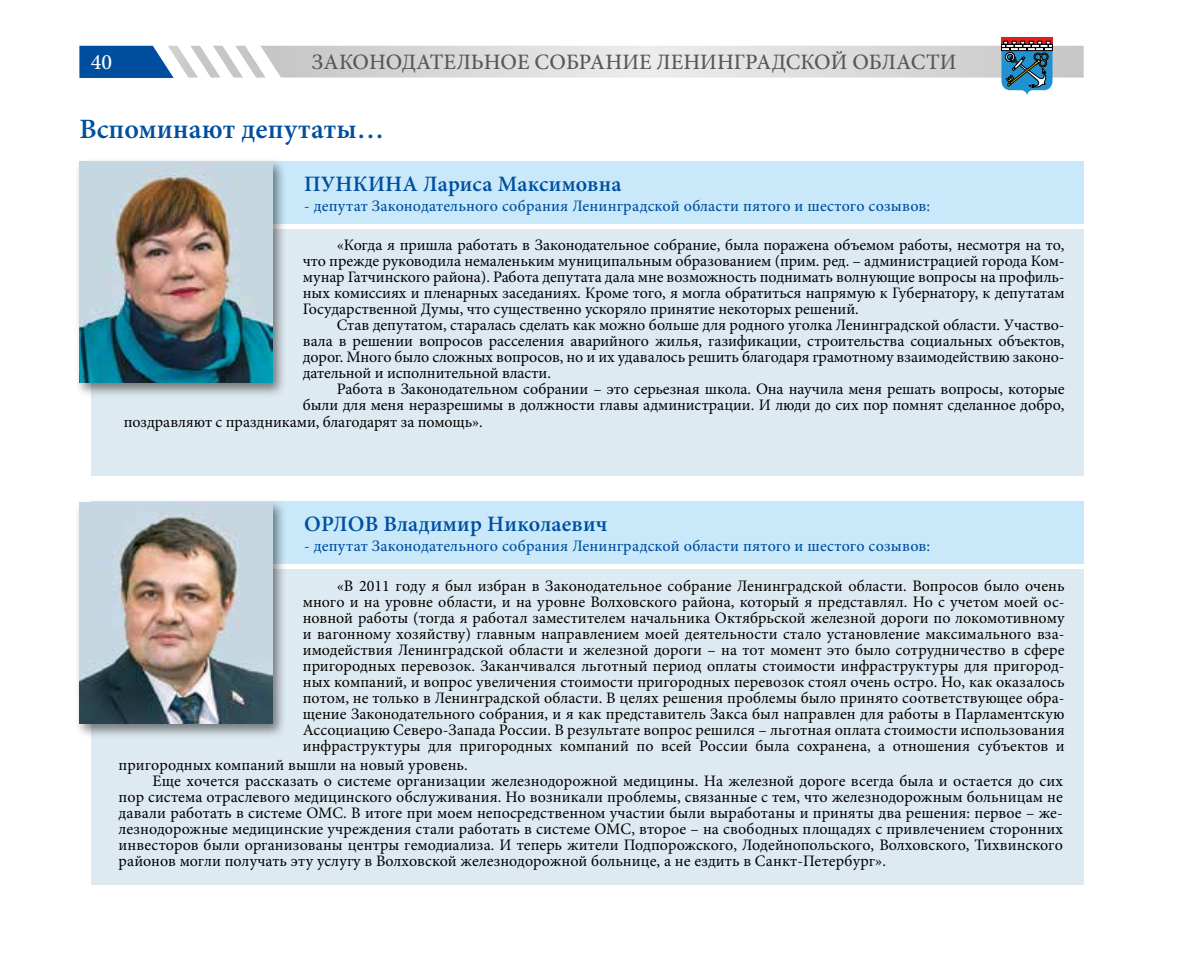
<style>
.page{position:relative;width:1191px;height:964px;background:#fff}
.page>*{position:absolute;margin:0;border:0;box-sizing:border-box;transform-origin:0 0}
.t1{font:600 28px "Minion Pro";color:#004f9f}
.t2{font:600 22px "Minion Pro";letter-spacing:.01em;color:#004f9f}
.t3{font:500 22px "Minion Pro";color:#575756}
.t4{font:500 22px "Minion Pro";color:#fff}
.t5{font:16px/16px "Minion Pro";letter-spacing:.005em;color:#000;text-align:justify}
.t6{font:500 16px "Minion Pro";letter-spacing:.01em;color:#004f9f}
</style>
<div class="page">
<svg style="left:79px;top:37px;width:1004px;height:58px"></svg>
<div style="left:91px;top:501px;width:992px;height:63px;background:#c9e9fb"></div>
<div style="left:91px;top:569px;width:992px;height:315px;background:#deeaf1"></div>
<div style="left:74px;top:498px;width:212px;height:241px;background:#000;opacity:.48"></div>
<img style="left:80px;top:502px;width:192px;height:221px">
<div style="left:91px;top:161px;width:992px;height:63px;background:#c9e9fb"></div>
<div style="left:91px;top:230px;width:992px;height:246px;background:#deeaf1"></div>
<div style="left:74px;top:157px;width:212px;height:241px;background:#000;opacity:.48"></div>
<img style="left:80px;top:161px;width:192px;height:222px">
<h2 class="t4" style="left:91px;top:47px;width:23px">40</h2>
<h2 class="t3" style="left:312px;top:47px;width:646px">ЗАКОНОДАТЕЛЬНОЕ СОБРАНИЕ ЛЕНИНГРАДСКОЙ ОБЛАСТИ</h2>
<h1 class="t1" style="left:79px;top:110px;width:306px">Вспоминают депутаты…</h1>
<h2 class="t2" style="left:304px;top:168px;width:319px">ПУНКИНА Лариса Максимовна</h2>
<p class="t6" style="left:304px;top:195px;width:627px">- депутат Законодательного собрания Ленинградской области пятого и шестого созывов:</p>
<p class="t5" style="left:303px;top:237px;width:763px;text-indent:34px">«Когда я пришла работать в Законодательное собрание, была поражена объемом работы, несмотря на то, что прежде руководила немаленьким муниципальным образованием (прим. ред. – администрацией города Ком&shy;мунар Гатчинского района). Работа депутата дала мне возможность поднимать волнующие вопросы на профиль&shy;ных комиссиях и пленарных заседаниях. Кроме того, я могла обратиться напрямую к Губернатору, к депутатам Государственной Думы, что существенно ускоряло принятие некоторых решений.</p>
<p class="t5" style="left:303px;top:317px;width:763px;text-indent:34px">Став депутатом, старалась сделать как можно больше для родного уголка Ленинградской области. Участво&shy;вала в решении вопросов расселения аварийного жилья, газификации, строительства социальных объектов, дорог. Много было сложных вопросов, но и их удавалось решить благодаря грамотному взаимодействию законо&shy;дательной и исполнительной власти.</p>
<p class="t5" style="left:303px;top:381px;width:763px;text-align:right">Работа в Законодательном собрании – это серьезная школа. Она научила меня решать вопросы, которые были для меня неразрешимы в должности главы администрации. И люди до сих пор помнят сделанное добро,</p>
<p class="t5" style="left:124px;top:414px;width:360px">поздравляют с праздниками, благодарят за помощь».</p>
<h2 class="t2" style="left:304px;top:508px;width:305px">ОРЛОВ Владимир Николаевич</h2>
<p class="t6" style="left:304px;top:535px;width:627px">- депутат Законодательного собрания Ленинградской области пятого и шестого созывов:</p>
<p class="t5" style="left:303px;top:578px;width:763px;text-indent:34px">«В 2011 году я был избран в Законодательное собрание Ленинградской области. Вопросов было очень много и на уровне области, и на уровне Волховского района, который я представлял. Но с учетом моей ос&shy;новной работы (тогда я работал заместителем начальника Октябрьской железной дороги по локомотивному и вагонному хозяйству) главным направлением моей деятельности стало установление максимального вза&shy;имодействия Ленинградской области и железной дороги – на тот момент это было сотрудничество в сфере пригородных перевозок. Заканчивался льготный период оплаты стоимости инфраструктуры для пригород&shy;ных компаний, и вопрос увеличения стоимости пригородных перевозок стоял очень остро. Но, как оказалось потом, не только в Ленинградской области. В целях решения проблемы было принято соответствующее обра&shy;щение Законодательного собрания, и я как представитель Закса был направлен для работы в Парламентскую Ассоциацию Северо-Запада России. В результате вопрос решился – льготная оплата стоимости использования инфраструктуры для пригородных компаний по всей России была сохранена, а отношения субъектов и</p>
<p class="t5" style="left:119px;top:757px;width:351px">пригородных компаний вышли на новый уровень.</p>
<p class="t5" style="left:153px;top:773px;width:911px">Еще хочется рассказать о системе организации железнодорожной медицины. На железной дороге всегда была и остается до сих</p>
<p class="t5" style="left:119px;top:789px;width:945px">пор система отраслевого медицинского обслуживания. Но возникали проблемы, связанные с тем, что железнодорожным больницам не</p>
<p class="t5" style="left:119px;top:805px;width:945px">давали работать в системе ОМС. В итоге при моем непосредственном участии были выработаны и приняты два решения: первое – же-</p>
<p class="t5" style="left:119px;top:821px;width:945px">лезнодорожные медицинские учреждения стали работать в системе ОМС, второе – на свободных площадях с привлечением сторонних</p>
<p class="t5" style="left:119px;top:837px;width:945px">инвесторов были организованы центры гемодиализа. И теперь жители Подпорожского, Лодейнопольского, Волховского, Тихвинского</p>
<p class="t5" style="left:119px;top:853px;width:769px">районов могли получать эту услугу в Волховской железнодорожной больнице, а не ездить в Санкт-Петербург».</p>
</div>
